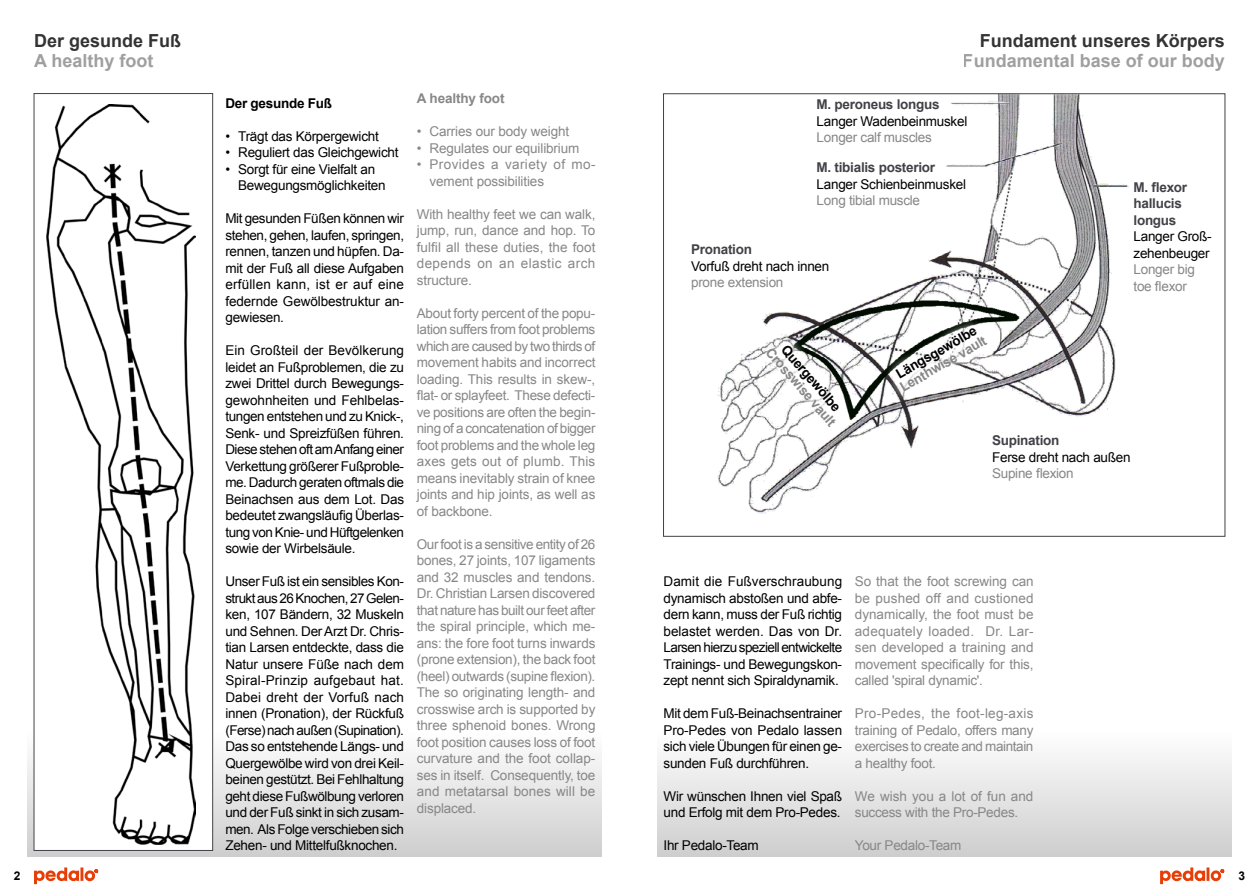
<style>
.page{position:relative;width:1259px;height:893px;background:#fff}
.page>*{position:absolute;margin:0;border:0;box-sizing:border-box;transform-origin:0 0}
.t1{font:700 18px "Arial";color:#000}
.t2{font:700 18px "Arial";color:#868786}
.t3{font:13.5px/16.5px "Arial";letter-spacing:-.02em;color:#000;text-align:justify}
.t4{font:13.5px/16.5px "Arial";letter-spacing:-.01em;color:#868786;text-align:justify}
.t5{font:700 13.5px/16.5px "Arial";letter-spacing:-.02em;color:#434147}
.t6{font:700 13.5px "Arial";letter-spacing:-.01em;color:#868786}
.t7{font:700 13.5px "Arial";letter-spacing:-.02em;color:#000}
.t8{font:700 12px "Arial";color:#000}
</style>
<div class="page">
<div style="left:657px;top:729px;width:574px;height:128px;background:linear-gradient(to bottom,#fff,#cecece)"></div>
<div style="left:28px;top:729px;width:574px;height:128px;background:linear-gradient(to bottom,#fff,#cecece)"></div>
<svg style="left:34px;top:867px;width:64px;height:17px"></svg>
<svg style="left:1160px;top:867px;width:64px;height:17px"></svg>
<img style="left:717px;top:96px;width:412px;height:418px">
<div style="left:34px;top:94px;width:179px;height:756px;background:#fff"></div>
<img style="left:46px;top:104px;width:149px;height:740px">
<div style="left:34px;top:93px;width:179px;height:758px;border:1px solid #434147"></div>
<svg style="left:749px;top:322px;width:114px;height:121px"></svg>
<svg style="left:876px;top:308px;width:127px;height:99px"></svg>
<h1 class="t1" style="left:34px;top:29px;width:149px">Der gesunde Fuß</h1>
<h1 class="t2" style="left:34px;top:48px;width:121px">A healthy foot</h1>
<h1 class="t1" style="left:980px;top:29px;width:247px">Fundament unseres Körpers</h1>
<h1 class="t2" style="left:963px;top:48px;width:264px">Fundamental base of our body</h1>
<p class="t6" style="left:417px;top:89px;width:89px">A healthy foot</p>
<p class="t4" style="left:417px;top:123px;width:154px">• Carries our body weight</p>
<p class="t4" style="left:417px;top:140px;width:164px">• Regulates our equilibrium</p>
<p class="t4" style="left:429px;top:156px;width:167px;text-indent:-13px">• Provides a variety of mo&shy;vement possibilities</p>
<p class="t4" style="left:417px;top:206px;width:180px">With healthy feet we can walk, jump, run, dance and hop. To fulfil all these duties, the foot depends on an elastic arch structure.</p>
<p class="t4" style="left:417px;top:305px;width:180px">About forty percent of the popu&shy;lation suffers from foot problems which are caused by two thirds of movement habits and incorrect loading. This results in skew-, flat- or splayfeet. These defecti&shy;ve positions are often the begin&shy;ning of a concatenation of bigger foot problems and the whole leg axes gets out of plumb. This means inevitably strain of knee joints and hip joints, as well as of backbone.</p>
<p class="t4" style="left:417px;top:536px;width:180px">Our foot is a sensitive entity of 26 bones, 27 joints, 107 ligaments and 32 muscles and tendons.<br>Dr. Christian Larsen discovered that nature has built our feet after the spiral principle, which me&shy;ans: the fore foot turns inwards (prone extension), the back foot (heel) outwards (supine flexion).<br>The so originating length- and crosswise arch is supported by three sphenoid bones. Wrong foot position causes loss of foot curvature and the foot collap&shy;ses in itself. Consequently, toe and metatarsal bones will be displaced.</p>
<p class="t7" style="left:225px;top:94px;width:108px">Der gesunde Fuß</p>
<p class="t3" style="left:225px;top:128px;width:155px">• Trägt das Körpergewicht</p>
<p class="t3" style="left:225px;top:145px;width:175px">• Reguliert das Gleichgewicht</p>
<p class="t3" style="left:238px;top:161px;width:149px;text-indent:-13px">• Sorgt für eine Vielfalt an<br>Bewegungsmöglichkeiten</p>
<p class="t3" style="left:225px;top:211px;width:180px">Mit gesunden Füßen können wir stehen, gehen, laufen, springen, rennen, tanzen und hüpfen. Da&shy;mit der Fuß all diese Aufgaben erfüllen kann, ist er auf eine federnde Gewölbestruktur an&shy;gewiesen.</p>
<p class="t3" style="left:225px;top:343px;width:180px">Ein Großteil der Bevölkerung leidet an Fußproblemen, die zu zwei Drittel durch Bewegungs&shy;gewohnheiten und Fehlbelas&shy;tungen entstehen und zu Knick-, Senk- und Spreizfüßen führen.<br>Diese stehen oft am Anfang einer Verkettung größerer Fußproble&shy;me. Dadurch geraten oftmals die Beinachsen aus dem Lot. Das bedeutet zwangsläufig Überlas&shy;tung von Knie- und Hüftgelenken sowie der Wirbelsäule.</p>
<p class="t3" style="left:225px;top:573px;width:180px">Unser Fuß ist ein sensibles Kon&shy;strukt aus 26 Knochen, 27 Gelen&shy;ken, 107 Bändern, 32 Muskeln und Sehnen. Der Arzt Dr. Chris&shy;tian Larsen entdeckte, dass die Natur unsere Füße nach dem Spiral-Prinzip aufgebaut hat.<br>Dabei dreht der Vorfuß nach innen (Pronation), der Rückfuß (Ferse) nach außen (Supination).<br>Das so entstehende Längs- und Quergewölbe wird von drei Keil&shy;beinen gestützt. Bei Fehlhaltung geht diese Fußwölbung verloren und der Fuß sinkt in sich zusam&shy;men. Als Folge verschieben sich Zehen- und Mittelfußknochen.</p>
<p class="t4" style="left:855px;top:573px;width:180px">So that the foot screwing can be pushed off and custioned dynamically, the foot must be adequately loaded. Dr. Lar&shy;sen developed a training and movement specifically for this, called 'spiral dynamic'.</p>
<p class="t5" style="left:816px;top:97px;width:124px">M. peroneus longus</p>
<p class="t3" style="left:816px;top:113px;width:152px">Langer Wadenbeinmuskel</p>
<p class="t4" style="left:816px;top:130px;width:117px">Longer calf muscles</p>
<p class="t5" style="left:816px;top:160px;width:120px">M. tibialis posterior</p>
<p class="t3" style="left:816px;top:176px;width:151px">Langer Schienbeinmuskel</p>
<p class="t4" style="left:816px;top:192px;width:105px">Long tibial muscle</p>
<p class="t5" style="left:1133px;top:179px;width:55px">M. flexor hallucis longus</p>
<p class="t3" style="left:1133px;top:229px;width:80px">Langer Groß&shy;zehenbeuger</p>
<p class="t4" style="left:1133px;top:262px;width:63px">Longer big toe flexor</p>
<p class="t5" style="left:691px;top:241px;width:62px">Pronation</p>
<p class="t3" style="left:691px;top:258px;width:140px">Vorfuß dreht nach innen</p>
<p class="t4" style="left:691px;top:274px;width:94px">prone extension</p>
<p class="t7" style="left:892px;top:367px;width:92px;rotate:-30deg">Längsgewölbe</p>
<p class="t6" style="left:896px;top:380px;width:99px;rotate:-30deg">Lenthwise vault</p>
<p class="t7" style="left:791px;top:341px;width:84px;rotate:49deg">Quergewölbe</p>
<p class="t6" style="left:775px;top:344px;width:101px;rotate:49deg">Crosswise vault</p>
<p class="t5" style="left:992px;top:433px;width:69px">Supination</p>
<p class="t3" style="left:992px;top:449px;width:140px">Ferse dreht nach außen</p>
<p class="t4" style="left:992px;top:465px;width:83px">Supine flexion</p>
<p class="t3" style="left:663px;top:573px;width:180px">Damit die Fußverschraubung dynamisch abstoßen und abfe&shy;dern kann, muss der Fuß richtig belastet werden. Das von Dr.<br>Larsen hierzu speziell entwickelte Trainings- und Bewegungskon&shy;zept nennt sich Spiraldynamik.</p>
<p class="t3" style="left:663px;top:705px;width:180px">Mit dem Fuß-Beinachsentrainer Pro-Pedes von Pedalo lassen sich viele Übungen für einen ge&shy;sunden Fuß durchführen.</p>
<p class="t3" style="left:663px;top:788px;width:180px">Wir wünschen Ihnen viel Spaß und Erfolg mit dem Pro-Pedes.</p>
<p class="t3" style="left:663px;top:837px;width:97px">Ihr Pedalo-Team</p>
<p class="t4" style="left:855px;top:705px;width:180px">Pro-Pedes, the foot-leg-axis training of Pedalo, offers many exercises to create and maintain a healthy foot.</p>
<p class="t4" style="left:855px;top:788px;width:180px">We wish you a lot of fun and success with the Pro-Pedes.</p>
<p class="t4" style="left:855px;top:837px;width:108px">Your Pedalo-Team</p>
<p class="t8" style="left:14px;top:868px;width:8px">2</p>
<p class="t8" style="left:1238px;top:868px;width:8px">3</p>
</div>
